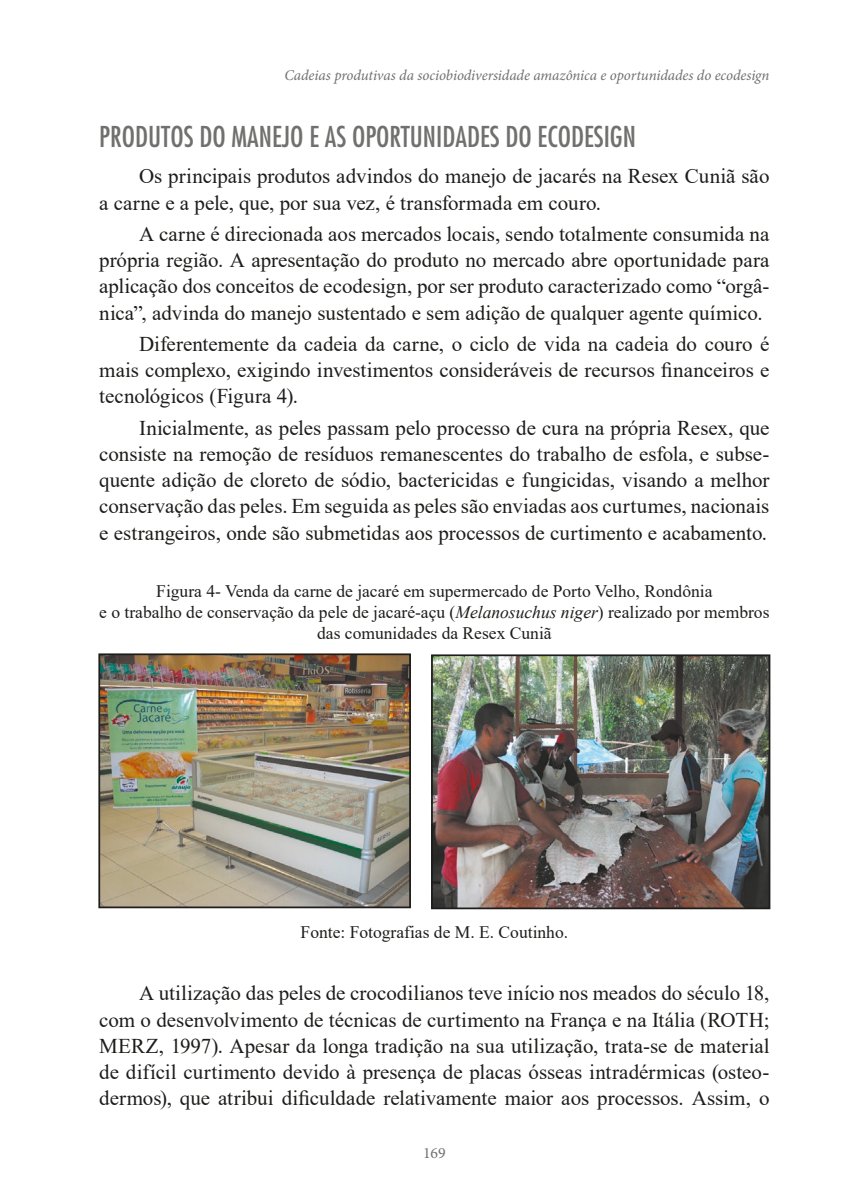
<style>
.page{position:relative;width:844px;height:1191px;background:#fff}
.page>*{position:absolute;margin:0;border:0;box-sizing:border-box;transform-origin:0 0}
.t1{font:condensed 28px "Futura Std";color:#70706f}
.t2{font:21px/26.2px "Times New Roman";color:#1d1d1b;text-align:justify}
.t3{font:17.5px/21px "Times New Roman";color:#1d1d1b;text-align:center}
.t4{font:15.75px "Minion Pro";color:#70706f}
.t5{font:italic 14.88px "Minion Pro";letter-spacing:-.005em;color:#70706f}
.s1{font-style:italic}
</style>
<div class="page">
<img style="left:101px;top:656px;width:307px;height:249px">
<div style="left:98px;top:653px;width:313px;height:255px;border:2px solid #1d1d1b"></div>
<img style="left:434px;top:657px;width:333px;height:249px">
<div style="left:431px;top:654px;width:339px;height:255px;border:2px solid #1d1d1b"></div>
<p class="t5" style="left:284px;top:65px;width:486px">Cadeias produtivas da sociobiodiversidade amazônica e oportunidades do ecodesign</p>
<h1 class="t1" style="left:99px;top:120px;width:538px">PRODUTOS DO MANEJO E AS OPORTUNIDADES DO ECODESIGN</h1>
<p class="t2" style="left:99px;top:162px;width:671px;text-indent:40px">Os principais produtos advindos do manejo de jacarés na Resex Cuniã são a carne e a pele, que, por sua vez, é transformada em couro.</p>
<p class="t2" style="left:99px;top:220px;width:671px;text-indent:40px">A carne é direcionada aos mercados locais, sendo totalmente consumida na própria região. A apresentação do produto no mercado abre oportunidade para aplicação dos conceitos de ecodesign, por ser produto caracterizado como “orgâ&shy;nica”, advinda do manejo sustentado e sem adição de qualquer agente químico.</p>
<p class="t2" style="left:99px;top:330px;width:671px;text-indent:40px">Diferentemente da cadeia da carne, o ciclo de vida na cadeia do couro é mais complexo, exigindo investimentos consideráveis de recursos financeiros e tecnológicos (Figura 4).</p>
<p class="t2" style="left:99px;top:414px;width:671px;text-indent:40px">Inicialmente, as peles passam pelo processo de cura na própria Resex, que consiste na remoção de resíduos remanescentes do trabalho de esfola, e subse&shy;quente adição de cloreto de sódio, bactericidas e fungicidas, visando a melhor conservação das peles. Em seguida as peles são enviadas aos curtumes, nacionais e estrangeiros, onde são submetidas aos processos de curtimento e acabamento.</p>
<p class="t3" style="left:99px;top:580px;width:671px">Figura 4- Venda da carne de jacaré em supermercado de Porto Velho, Rondônia<br>e o trabalho de conservação da pele de jacaré-açu (<span class="s1">Melanosuchus niger</span>) realizado por membros das comunidades da Resex Cuniã</p>
<p class="t3" style="left:300px;top:921px;width:269px">Fonte: Fotografias de M. E. Coutinho.</p>
<p class="t2" style="left:99px;top:979px;width:671px;text-indent:40px">A utilização das peles de crocodilianos teve início nos meados do século 18, com o desenvolvimento de técnicas de curtimento na França e na Itália (ROTH; MERZ, 1997). Apesar da longa tradição na sua utilização, trata-se de material de difícil curtimento devido à presença de placas ósseas intradérmicas (osteo&shy;dermos), que atribui dificuldade relativamente maior aos processos. Assim, o</p>
<p class="t4" style="left:423px;top:1142px;width:24px">169</p>
</div>
